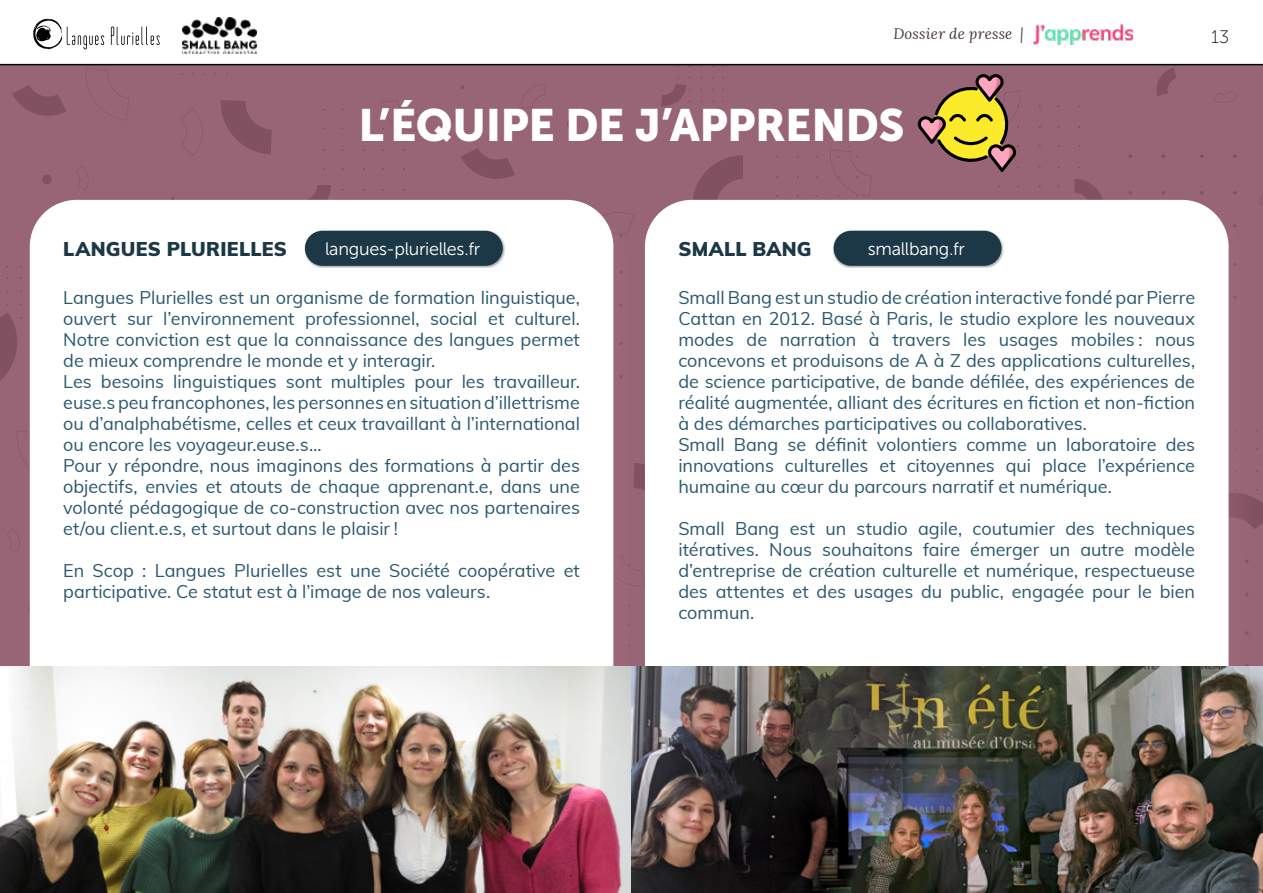
<style>
.page{position:relative;width:1263px;height:893px;background:#fff}
.page>*{position:absolute;margin:0;border:0;box-sizing:border-box;transform-origin:0 0}
.t1{font:45px "Museo Sans 900";letter-spacing:-.015em;color:#fff}
.t2{font:900 19.5px "Muli";letter-spacing:.015em;color:#1c3745}
.t3{font:18px/21px "Muli";color:#2a576e}
.t4{font:18px "Museo Sans 300";letter-spacing:-.015em;color:#fff}
.t5{font:18px "Museo Sans 100";color:#000}
.t6{font:italic 15px "Lora";letter-spacing:.01em;color:#453a36}
</style>
<div class="page">
<div style="left:0;top:64px;width:1263px;height:829px;background:#976576"></div>
<svg style="left:221px;top:100px;width:51px;height:54px"></svg>
<svg style="left:316px;top:185px;width:15px;height:7px"></svg>
<svg style="left:12px;top:85px;width:54px;height:31px"></svg>
<div style="left:42px;top:175px;width:10px;height:9px;background:#825161;border-radius:50%"></div>
<svg style="left:0;top:312px;width:22px;height:69px"></svg>
<svg style="left:76px;top:166px;width:13px;height:24px"></svg>
<svg style="left:181px;top:108px;width:22px;height:45px"></svg>
<svg style="left:381px;top:100px;width:38px;height:31px"></svg>
<svg style="left:86px;top:68px;width:43px;height:51px"></svg>
<svg style="left:694px;top:155px;width:49px;height:37px"></svg>
<svg style="left:461px;top:148px;width:54px;height:31px"></svg>
<div style="left:567px;top:119px;width:9px;height:10px;background:#825161;border-radius:50%"></div>
<svg style="left:661px;top:77px;width:29px;height:35px"></svg>
<svg style="left:830px;top:150px;width:41px;height:42px"></svg>
<svg style="left:521px;top:84px;width:24px;height:24px"></svg>
<svg style="left:1075px;top:179px;width:24px;height:13px"></svg>
<svg style="left:1156px;top:68px;width:20px;height:28px"></svg>
<svg style="left:1214px;top:91px;width:24px;height:12px"></svg>
<svg style="left:1259px;top:501px;width:4px;height:25px"></svg>
<svg style="left:1262px;top:830px;width:1px;height:24px"></svg>
<svg style="left:7px;top:529px;width:13px;height:24px"></svg>
<svg style="left:111px;top:26px;width:49px;height:19px"></svg>
<svg style="left:33px;top:19px;width:71px;height:30px"></svg>
<img style="left:183px;top:17px;width:74px;height:36px">
<hr style="left:0;top:64px;width:1263px;height:1px;background:#000">
<img style="left:1033px;top:24px;width:100px;height:21px">
<div style="left:23px;top:192px;width:621px;height:701px;background:#a56c80;opacity:.4"></div>
<div style="left:30px;top:200px;width:583px;height:466px;background:#fff"></div>
<div style="left:638px;top:192px;width:621px;height:701px;background:#a56c80;opacity:.4"></div>
<div style="left:645px;top:200px;width:583px;height:693px;background:#fff;border-radius:47px"></div>
<img style="left:0;top:666px;width:1262px;height:227px">
<img style="left:631px;top:680px;width:631px;height:213px">
<div style="left:304px;top:230px;width:201px;height:38px;background:#000;opacity:.35"></div>
<div style="left:305px;top:231px;width:198px;height:35px;background:#1c3745;border-radius:18px"></div>
<div style="left:833px;top:230px;width:171px;height:38px;background:#000;opacity:.35"></div>
<div style="left:834px;top:231px;width:167px;height:35px;background:#1c3745;border-radius:18px"></div>
<svg style="left:918px;top:74px;width:102px;height:98px"></svg>
<p class="t6" style="left:893px;top:23px;width:132px">Dossier de presse |</p>
<p class="t5" style="left:1211px;top:27px;width:19px">13</p>
<h1 class="t1" style="left:358px;top:100px;width:548px">L’ÉQUIPE DE J’APPRENDS</h1>
<p class="t2" style="left:63px;top:235px;width:225px">LANGUES PLURIELLES</p>
<p class="t3" style="left:63px;top:286px;width:518px">Langues Plurielles est un organisme de formation linguistique, ouvert sur l’environnement professionnel, social et culturel.<br>Notre conviction est que la connaissance des langues permet de mieux comprendre le monde et y interagir.<br>Les besoins linguistiques sont multiples pour les travailleur. euse.s peu francophones, les personnes en situation d’illettrisme ou d’analphabétisme, celles et ceux travaillant à l’international ou encore les voyageur.euse.s…<br>Pour y répondre, nous imaginons des formations à partir des objectifs, envies et atouts de chaque apprenant.e, dans une volonté pédagogique de co-construction avec nos partenaires et/ou client.e.s, et surtout dans le plaisir !</p>
<p class="t3" style="left:63px;top:559px;width:518px">En Scop : Langues Plurielles est une Société coopérative et participative. Ce statut est à l’image de nos valeurs.</p>
<p class="t2" style="left:678px;top:235px;width:135px">SMALL BANG</p>
<p class="t3" style="left:678px;top:286px;width:518px">Small Bang est un studio de création interactive fondé par Pierre Cattan en 2012. Basé à Paris, le studio explore les nouveaux modes de narration à travers les usages mobiles : nous concevons et produisons de A à Z des applications culturelles, de science participative, de bande défilée, des expériences de réalité augmentée, alliant des écritures en fiction et non-fiction à des démarches participatives ou collaboratives.<br>Small Bang se définit volontiers comme un laboratoire des innovations culturelles et citoyennes qui place l’expérience humaine au cœur du parcours narratif et numérique.</p>
<p class="t3" style="left:678px;top:517px;width:518px;text-align:justify">Small Bang est un studio agile, coutumier des techniques itératives. Nous souhaitons faire émerger un autre modèle d’entreprise de création culturelle et numérique, respectueuse des attentes et des usages du public, engagée pour le bien commun.</p>
<p class="t4" style="left:325px;top:239px;width:157px">langues-plurielles.fr</p>
<p class="t4" style="left:868px;top:239px;width:99px">smallbang.fr</p>
</div>
